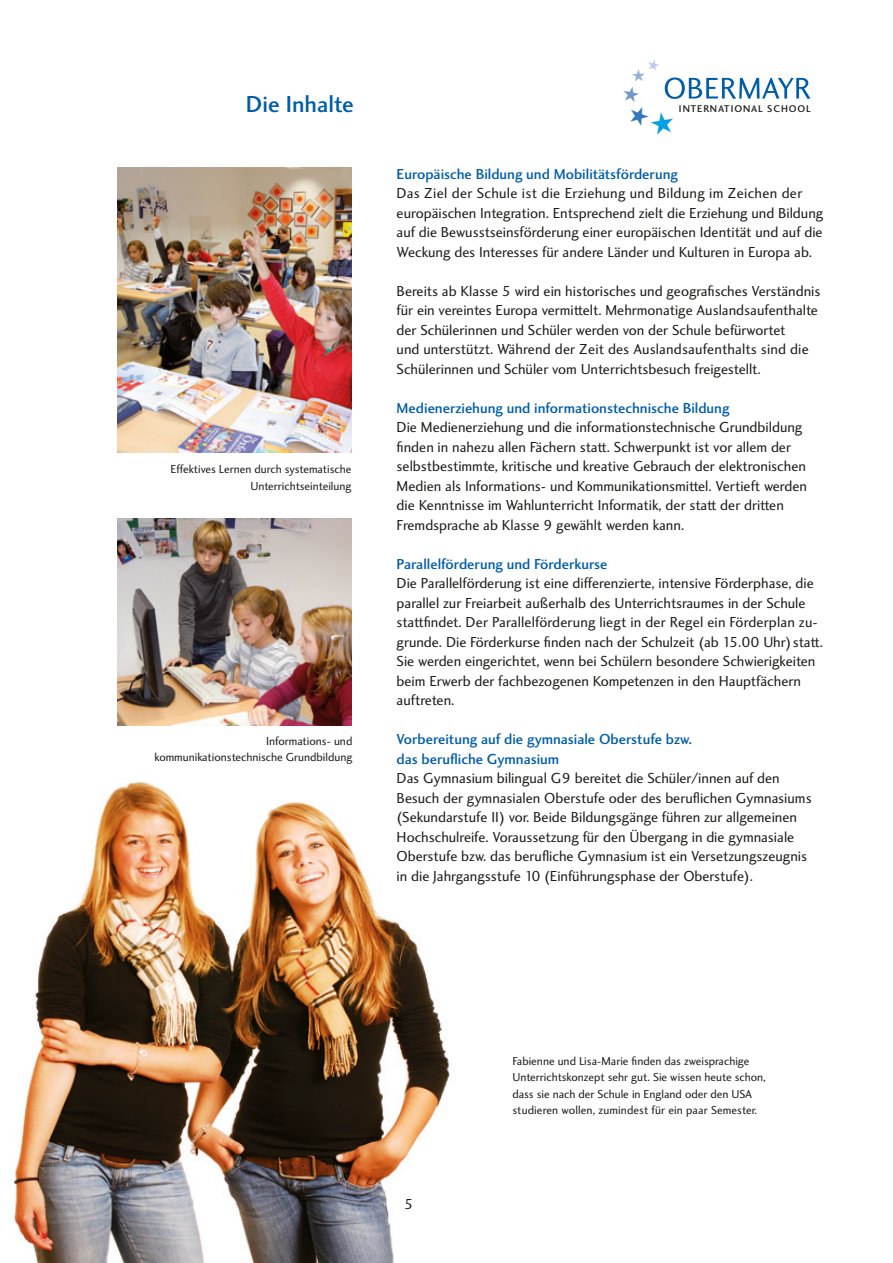
<style>
.page{position:relative;width:893px;height:1263px;background:#fff}
.page>*{position:absolute;margin:0;border:0;box-sizing:border-box;transform-origin:0 0}
.t1{font:500 24px "Charlotte Sans";color:#005da9}
.t2{font:15px/19.5px "Charlotte Sans";color:#1d1d1b}
.t3{font:500 15px/19.5px "Charlotte Sans";color:#005da9}
.t4{font:12px/16.5px "Charlotte Sans";color:#1d1d1b;text-align:right}
.t5{font:500 10.05px "Charlotte Sans";letter-spacing:.09em;color:#1d1d1b}
</style>
<div class="page">
<img style="left:14px;top:781px;width:436px;height:482px">
<img style="left:118px;top:168px;width:234px;height:284px">
<img style="left:118px;top:519px;width:234px;height:206px">
<svg style="left:664px;top:77px;width:146px;height:22px"></svg>
<h1 class="t1" style="left:246px;top:91px;width:109px">Die Inhalte</h1>
<p class="t4" style="left:170px;top:461px;width:182px">Effektives Lernen durch systematische<br>Unterrichtseinteilung</p>
<p class="t4" style="left:154px;top:733px;width:199px">Informations- und kommunikationstechnische Grundbildung</p>
<p class="t5" style="left:679px;top:103px;width:134px">INTERNATIONAL SCHOOL</p>
<p class="t3" style="left:397px;top:164px;width:283px">Europäische Bildung und Mobilitätsförderung</p>
<p class="t2" style="left:397px;top:184px;width:428px">Das Ziel der Schule ist die Erziehung und Bildung im Zeichen der europäischen Integration. Entsprechend zielt die Erziehung und Bildung auf die Bewusstseinsförderung einer europäischen Identität und auf die Weckung des Interesses für andere Länder und Kulturen in Europa ab.</p>
<p class="t2" style="left:397px;top:281px;width:425px">Bereits ab Klasse 5 wird ein historisches und geografisches Verständnis für ein vereintes Europa vermittelt. Mehrmonatige Auslandsaufenthalte der Schülerinnen und Schüler werden von der Schule befürwortet<br>und unterstützt. Während der Zeit des Auslandsaufenthalts sind die Schülerinnen und Schüler vom Unterrichtsbesuch freigestellt.</p>
<p class="t3" style="left:397px;top:398px;width:334px">Medienerziehung und informationstechnische Bildung</p>
<p class="t2" style="left:397px;top:418px;width:412px">Die Medienerziehung und die informationstechnische Grundbildung finden in nahezu allen Fächern statt. Schwerpunkt ist vor allem der selbstbestimmte, kritische und kreative Gebrauch der elektronischen Medien als Informations- und Kommunikationsmittel. Vertieft werden die Kenntnisse im Wahlunterricht Informatik, der statt der dritten Fremdsprache ab Klasse 9 gewählt werden kann.</p>
<p class="t3" style="left:397px;top:554px;width:212px">Parallelförderung und Förderkurse</p>
<p class="t2" style="left:397px;top:574px;width:428px">Die Parallelförderung ist eine differenzierte, intensive Förderphase, die parallel zur Freiarbeit außerhalb des Unterrichtsraumes in der Schule stattfindet. Der Parallelförderung liegt in der Regel ein Förderplan zu&shy;grunde. Die Förderkurse finden nach der Schulzeit (ab 15.00 Uhr)statt.<br>Sie werden eingerichtet, wenn bei Schülern besondere Schwierigkeiten beim Erwerb der fachbezogenen Kompetenzen in den Hauptfächern auftreten.</p>
<p class="t3" style="left:397px;top:730px;width:297px">Vorbereitung auf die gymnasiale Oberstufe bzw. das berufliche Gymnasium</p>
<p class="t2" style="left:397px;top:769px;width:417px">Das Gymnasium bilingual G9 bereitet die Schüler/innen auf den Besuch der gymnasialen Oberstufe oder des beruflichen Gymnasiums (Sekundarstufe II) vor. Beide Bildungsgänge führen zur allgemeinen Hochschulreife. Voraussetzung für den Übergang in die gymnasiale Oberstufe bzw. das berufliche Gymnasium ist ein Versetzungszeugnis in die Jahrgangsstufe 10 (Einführungsphase der Oberstufe).</p>
<p class="t2" style="left:404px;top:1195px;width:11px">5</p>
<p class="t4" style="left:512px;top:1053px;width:255px;text-align:left">Fabienne und Lisa-Marie finden das zweisprachige Unterrichtskonzept sehr gut. Sie wissen heute schon, dass sie nach der Schule in England oder den USA studieren wollen, zumindest für ein paar Semester.</p>
</div>
